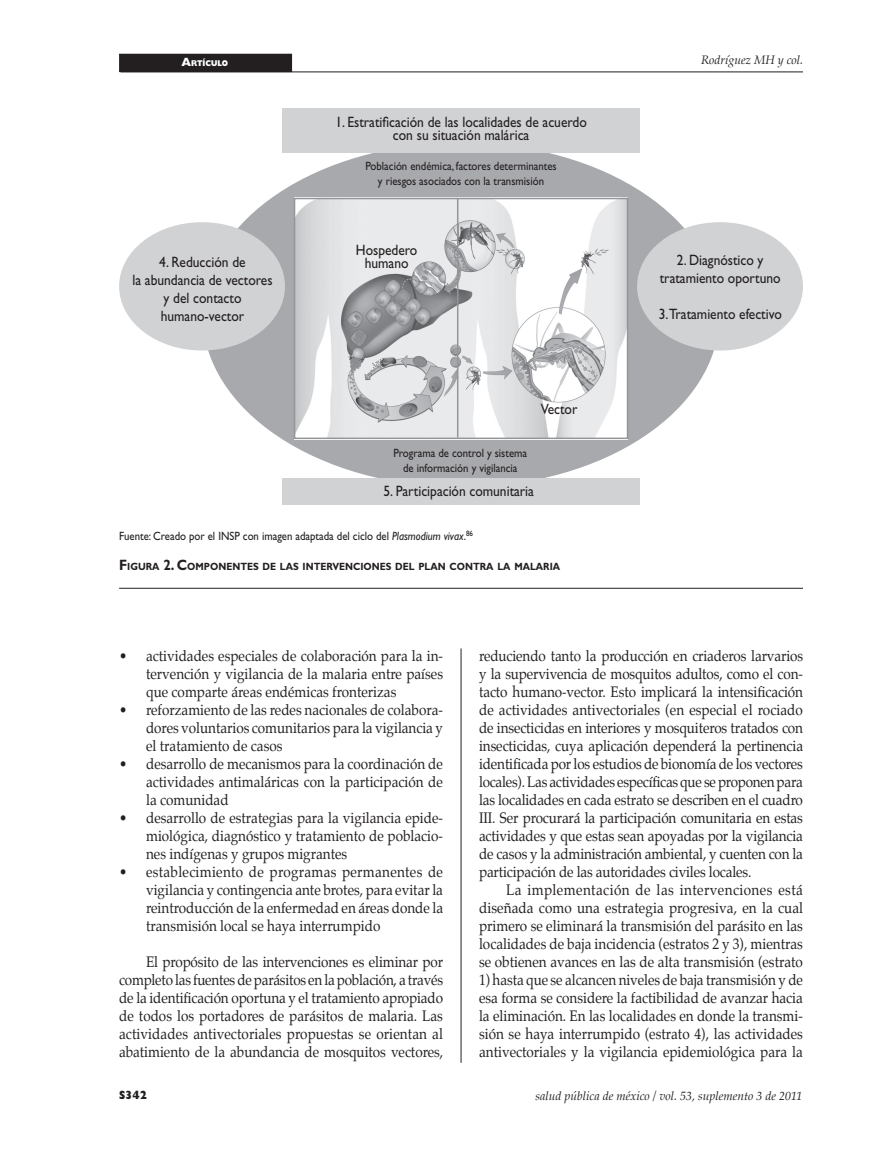
<style>
.page{position:relative;width:893px;height:1149px;background:#fff}
.page>*{position:absolute;margin:0;border:0;box-sizing:border-box;transform-origin:0 0}
.t1{font:15px/18px "Palatino";color:#231f20;text-align:justify;scale:.9 1}
.t2{font:15px/18px "Gill Sans";color:#231f20;text-align:center;scale:.9 1}
.t3{font:12px/14.4px "Gill Sans";color:#231f20;text-align:center;scale:.9 1}
.t4{font:italic 12px "Palatino";color:#231f20}
.t5{font:800 12px "Gill Sans";color:#231f20;scale:.9 1}
.t6{font:700 10.5px "Gill Sans";color:#231f20;scale:.9 1}
.t7{font:800 8.4px "Gill Sans";color:#fff;scale:.9 1}
.s1{font-size:12px}
.s2{font-style:italic}
.s3{font-size:15px}
</style>
<div class="page">
<div style="left:120px;top:54px;width:172px;height:18px;background:#231f20"></div>
<hr style="left:120px;top:72px;width:683px;height:1px;background:#231f20">
<hr style="left:461px;top:648px;width:1px;height:414px;background:#231f20">
<hr style="left:119px;top:588px;width:684px;height:1px;background:#231f20">
<div style="left:203px;top:143px;width:516px;height:344px;background:#a8a9ad;border-radius:50%"></div>
<img style="left:297px;top:201px;width:328px;height:235px">
<div style="left:294px;top:198px;width:334px;height:241px;border:2px solid #939598"></div>
<hr style="left:457px;top:198px;width:1px;height:239px;background:#939598">
<div style="left:283px;top:108px;width:357px;height:44px;background:#d1d2d4"></div>
<div style="left:119px;top:222px;width:166px;height:128px;background:#d1d2d4;border-radius:50%"></div>
<div style="left:637px;top:222px;width:166px;height:128px;background:#d1d2d4;border-radius:50%"></div>
<div style="left:283px;top:478px;width:357px;height:27px;background:#d1d2d4"></div>
<p class="t7" style="left:181px;top:59px;width:53px"><span class="s1">A</span>RTÍCULO</p>
<p class="t2" style="left:335px;top:115px;width:281px;line-height:13.5px">1. Estratificación de las localidades de acuerdo con su situación malárica</p>
<p class="t3" style="left:365px;top:159px;width:214px">Población endémica, factores determinantes y riesgos asociados con la transmisión</p>
<p class="t4" style="left:701px;top:53px;width:104px">Rodríguez MH y col.</p>
<p class="t2" style="left:356px;top:243px;width:70px;line-height:13.5px">Hospedero humano</p>
<p class="t2" style="left:132px;top:253px;width:157px">4. Reducción de<br>la abundancia de vectores y del contacto humano-vector</p>
<p class="t2" style="left:660px;top:251px;width:136px">2. Diagnóstico y tratamiento oportuno</p>
<p class="t2" style="left:659px;top:305px;width:138px">3.Tratamiento efectivo</p>
<p class="t3" style="left:393px;top:446px;width:150px">Programa de control y sistema de información y vigilancia</p>
<p class="t2" style="left:541px;top:400px;width:42px">Vector</p>
<p class="t2" style="left:384px;top:482px;width:169px">5. Participación comunitaria</p>
<p class="t3" style="left:119px;top:528px;width:395px">Fuente: Creado por el INSP con imagen adaptada del ciclo del <span class="s2">Plasmodium vivax</span>.<sup>86</sup></p>
<p class="t6" style="left:119px;top:560px;width:492px"><span class="s3">F</span>IGURA <span class="s3">2. C</span>OMPONENTES DE LAS INTERVENCIONES DEL PLAN CONTRA LA MALARIA</p>
<p class="t1" style="left:146px;top:647px;width:331px;text-indent:-27px">• actividades especiales de colaboración para la in&shy;tervención y vigilancia de la malaria entre países que comparte áreas endémicas fronterizas</p>
<p class="t1" style="left:146px;top:701px;width:331px;text-indent:-27px">• reforzamiento de las redes nacionales de colabora&shy;dores voluntarios comunitarios para la vigilancia y el tratamiento de casos</p>
<p class="t1" style="left:146px;top:755px;width:331px;text-indent:-27px">• desarrollo de mecanismos para la coordinación de actividades antimaláricas con la participación de la comunidad</p>
<p class="t1" style="left:146px;top:809px;width:331px;text-indent:-27px">• desarrollo de estrategias para la vigilancia epide&shy;miológica, diagnóstico y tratamiento de poblacio&shy;nes indígenas y grupos migrantes</p>
<p class="t1" style="left:146px;top:863px;width:332px;text-indent:-27px">• establecimiento de programas permanentes de vigilancia y contingencia ante brotes, para evitar la reintroducción de la enfermedad en áreas donde la transmisión local se haya interrumpido</p>
<p class="t1" style="left:119px;top:953px;width:362px;text-indent:27px">El propósito de las intervenciones es eliminar por completo las fuentes de parásitos en la población, a través de la identificación oportuna y el tratamiento apropiado de todos los portadores de parásitos de malaria. Las actividades antivectoriales propuestas se orientan al abatimiento de la abundancia de mosquitos vectores,</p>
<p class="t1" style="left:479px;top:647px;width:362px">reduciendo tanto la producción en criaderos larvarios y la supervivencia de mosquitos adultos, como el con&shy;tacto humano-vector. Esto implicará la intensificación de actividades antivectoriales (en especial el rociado de insecticidas en interiores y mosquiteros tratados con insecticidas, cuya aplicación dependerá la pertinencia identificada por los estudios de bionomía de los vectores locales). Las actividades específicas que se proponen para las localidades en cada estrato se describen en el cuadro III. Ser procurará la participación comunitaria en estas actividades y que estas sean apoyadas por la vigilancia de casos y la administración ambiental, y cuenten con la participación de las autoridades civiles locales.</p>
<p class="t1" style="left:479px;top:881px;width:362px;text-indent:27px">La implementación de las intervenciones está diseñada como una estrategia progresiva, en la cual primero se eliminará la transmisión del parásito en las localidades de baja incidencia (estratos 2 y 3), mientras se obtienen avances en las de alta transmisión (estrato</p>
<p class="t1" style="left:479px;top:971px;width:362px">1) hasta que se alcancen niveles de baja transmisión y de esa forma se considere la factibilidad de avanzar hacia la eliminación. En las localidades en donde la transmi&shy;sión se haya interrumpido (estrato 4), las actividades antivectoriales y la vigilancia epidemiológica para la</p>
<p class="t5" style="left:119px;top:1087px;width:33px">S342</p>
<p class="t4" style="left:536px;top:1088px;width:268px">salud pública de méxico / vol. 53, suplemento 3 de 2011</p>
</div>
